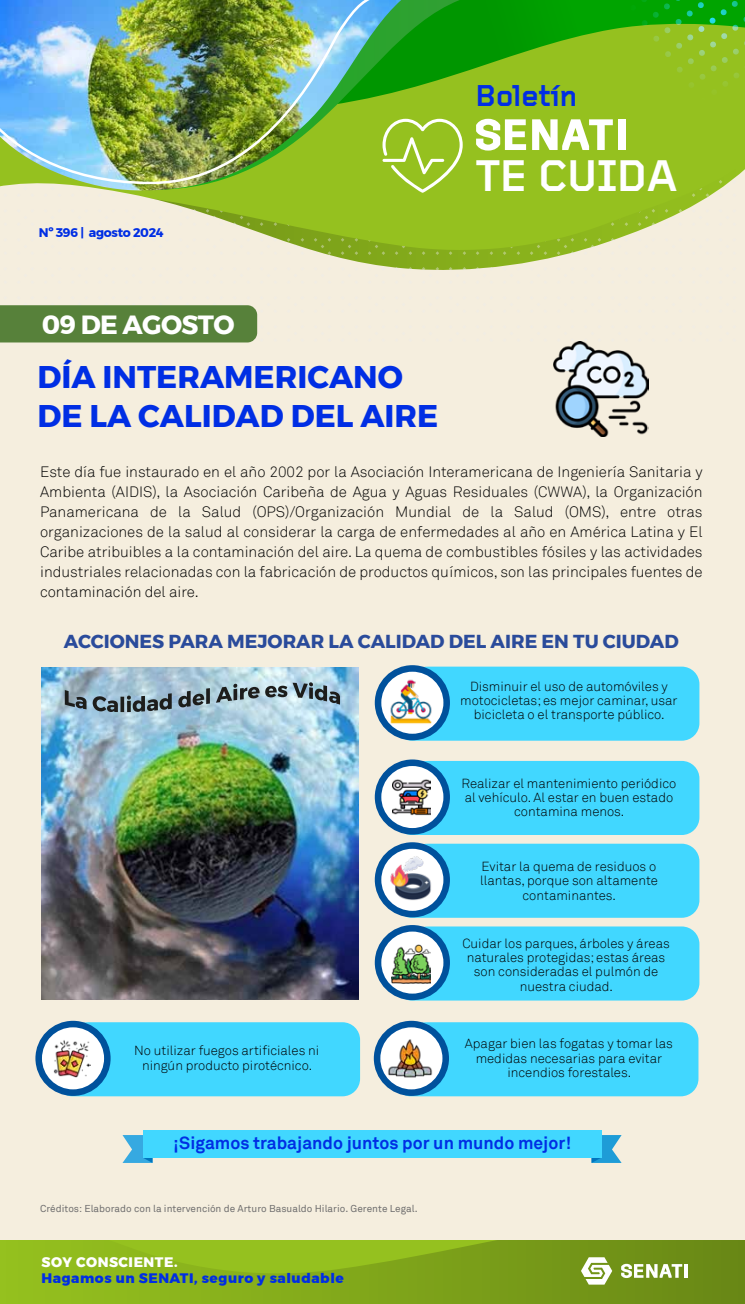
<style>
.page{position:relative;width:745px;height:1304px;background:#fff}
.page>*{position:absolute;margin:0;border:0;box-sizing:border-box;transform-origin:0 0}
.t1{font:700 45.75px "Gridnik";color:#fff}
.t2{font:700 31.25px/38.8px "Montserrat";color:#002ee4}
.t3{font:700 31.25px "Gridnik";color:#002ee4}
.t4{font:700 26.25px "Montserrat";letter-spacing:-.025em;color:#fff}
.t5{font:700 18.75px "Montserrat";color:#2a4b9b}
.t6{font:700 17.5px "Akkurat";color:#002ee4}
.t7{font:300 15px/20px "Akkurat";color:#000;text-align:justify}
.t8{font:800 13.75px "Montserrat";letter-spacing:.04em;color:#002ee4}
.t9{font:800 13.75px "Montserrat";letter-spacing:.04em;color:#fff}
.t10{font:300 13.12px/14.4px "Akkurat";color:#000;text-align:center}
.t11{font:700 12.5px "Montserrat";letter-spacing:-.025em;color:#002ee4}
.t12{font:10px "Akkurat";color:#706f6f}
</style>
<div class="page">
<div style="left:0;top:0;width:744px;height:275px;background:#95c11f"></div>
<svg style="left:459px;top:0;width:170px;height:74px"></svg>
<div style="left:617px;top:119px;width:8px;height:31px;background:#fff"></div>
<svg style="left:476px;top:119px;width:49px;height:32px"></svg>
<svg style="left:532px;top:119px;width:80px;height:31px"></svg>
<svg style="left:459px;top:131px;width:3px;height:28px"></svg>
<div style="left:0;top:256px;width:744px;height:984px;background:#f5eede"></div>
<svg style="left:629px;top:0;width:115px;height:88px"></svg>
<svg style="left:0;top:170px;width:744px;height:86px"></svg>
<svg style="left:401px;top:0;width:58px;height:192px"></svg>
<div style="left:0;top:1240px;width:744px;height:64px;background:linear-gradient(to right,#96c21f,#6a8916)"></div>
<svg style="left:0;top:1240px;width:744px;height:44px;background:#88ae22"></svg>
<div style="left:0;top:305px;width:257px;height:37px;background:#57813a"></div>
<div style="left:396px;top:666px;width:303px;height:75px;background:#41d7ff"></div>
<div style="left:374px;top:665px;width:75px;height:75px;background:#00519c;border-radius:50%"></div>
<div style="left:381px;top:672px;width:62px;height:62px;background:#fff;border-radius:50%"></div>
<div style="left:396px;top:761px;width:303px;height:74px;background:#41d7ff"></div>
<div style="left:374px;top:759px;width:75px;height:75px;background:#00519c;border-radius:50%"></div>
<div style="left:381px;top:766px;width:62px;height:62px;background:#fff;border-radius:50%"></div>
<div style="left:396px;top:844px;width:303px;height:74px;background:#41d7ff"></div>
<div style="left:374px;top:842px;width:75px;height:75px;background:#00519c;border-radius:50%"></div>
<div style="left:381px;top:849px;width:62px;height:62px;background:#fff;border-radius:50%"></div>
<div style="left:396px;top:926px;width:303px;height:74px;background:#41d7ff"></div>
<div style="left:374px;top:925px;width:75px;height:75px;background:#00519c;border-radius:50%"></div>
<div style="left:381px;top:931px;width:62px;height:62px;background:#fff;border-radius:50%"></div>
<div style="left:57px;top:1022px;width:303px;height:74px;background:#41d7ff"></div>
<div style="left:35px;top:1021px;width:75px;height:75px;background:#00519c;border-radius:50%"></div>
<div style="left:42px;top:1027px;width:62px;height:62px;background:#fff;border-radius:50%"></div>
<div style="left:395px;top:1022px;width:303px;height:74px;background:#41d7ff"></div>
<div style="left:373px;top:1021px;width:75px;height:75px;background:#00519c;border-radius:50%"></div>
<div style="left:380px;top:1027px;width:62px;height:62px;background:#fff;border-radius:50%"></div>
<svg style="left:591px;top:1135px;width:30px;height:28px"></svg>
<svg style="left:122px;top:1135px;width:30px;height:28px"></svg>
<div style="left:143px;top:1130px;width:458px;height:27px;background:#41d7ff"></div>
<img style="left:388px;top:677px;width:45px;height:48px">
<img style="left:386px;top:1035px;width:47px;height:47px">
<img style="left:53px;top:1040px;width:37px;height:37px">
<img style="left:391px;top:944px;width:39px;height:39px">
<img style="left:388px;top:855px;width:45px;height:45px">
<img style="left:392px;top:779px;width:38px;height:36px">
<img style="left:0;top:0;width:401px;height:192px">
<img style="left:0;top:0;width:384px;height:185px">
<img style="left:552px;top:341px;width:96px;height:95px">
<img style="left:41px;top:668px;width:317px;height:331px">
<svg style="left:65px;top:690px;width:21px;height:19px"></svg>
<svg style="left:93px;top:693px;width:79px;height:19px;background:#6b7e89"></svg>
<svg style="left:178px;top:688px;width:32px;height:19px"></svg>
<svg style="left:216px;top:684px;width:43px;height:19px"></svg>
<svg style="left:265px;top:682px;width:75px;height:22px;background:#879da7"></svg>
<h2 class="t3" style="left:475px;top:76px;width:103px">Boletín</h2>
<p class="t11" style="left:39px;top:222px;width:126px">Nº 396 | agosto 2024</p>
<h3 class="t4" style="left:42px;top:303px;width:194px">09 DE AGOSTO</h3>
<h2 class="t2" style="left:37px;top:358px;width:402px">DÍA INTERAMERICANO<br>DE LA CALIDAD DEL AIRE</h2>
<h1 class="t1" style="left:476px;top:149px;width:202px">TE CUIDA</h1>
<p class="t7" style="left:40px;top:462px;width:663px">Este día fue instaurado en el año 2002 por la Asociación Interamericana de Ingeniería Sanitaria y Ambienta (AIDIS), la Asociación Caribeña de Agua y Aguas Residuales (CWWA), la Organización Panamericana de la Salud (OPS)/Organización Mundial de la Salud (OMS), entre otras organizaciones de la salud al considerar la carga de enfermedades al año en América Latina y El Caribe atribuibles a la contaminación del aire. La quema de combustibles fósiles y las actividades industriales relacionadas con la fabricación de productos químicos, son las principales fuentes de contaminación del aire.</p>
<p class="t5" style="left:64px;top:626px;width:616px">ACCIONES PARA MEJORAR LA CALIDAD DEL AIRE EN TU CIUDAD</p>
<p class="t10" style="left:460px;top:679px;width:219px">Disminuir el uso de automóviles y motocicletas; es mejor caminar, usar bicicleta o el transporte público.</p>
<p class="t10" style="left:461px;top:776px;width:216px">Realizar el mantenimiento periódico al vehículo. Al estar en buen estado contamina menos.</p>
<p class="t10" style="left:479px;top:859px;width:179px">Evitar la quema de residuos o llantas, porque son altamente contaminantes.</p>
<p class="t10" style="left:462px;top:936px;width:209px">Cuidar los parques, árboles y áreas naturales protegidas; estas áreas son consideradas el pulmón de nuestra ciudad.</p>
<p class="t10" style="left:134px;top:1044px;width:186px">No utilizar fuegos artificiales ni ningún producto pirotécnico.</p>
<p class="t10" style="left:464px;top:1036px;width:209px">Apagar bien las fogatas y tomar las medidas necesarias para evitar incendios forestales.</p>
<p class="t6" style="left:173px;top:1132px;width:399px">¡Sigamos trabajando juntos por un mundo mejor!</p>
<p class="t12" style="left:40px;top:1202px;width:379px">Créditos: Elaborado con la intervención de Arturo Basualdo Hilario. Gerente Legal.</p>
<p class="t9" style="left:41px;top:1251px;width:137px">SOY CONSCIENTE.</p>
<p class="t8" style="left:41px;top:1267px;width:304px">Hagamos un SENATI, seguro y saludable</p>
</div>
